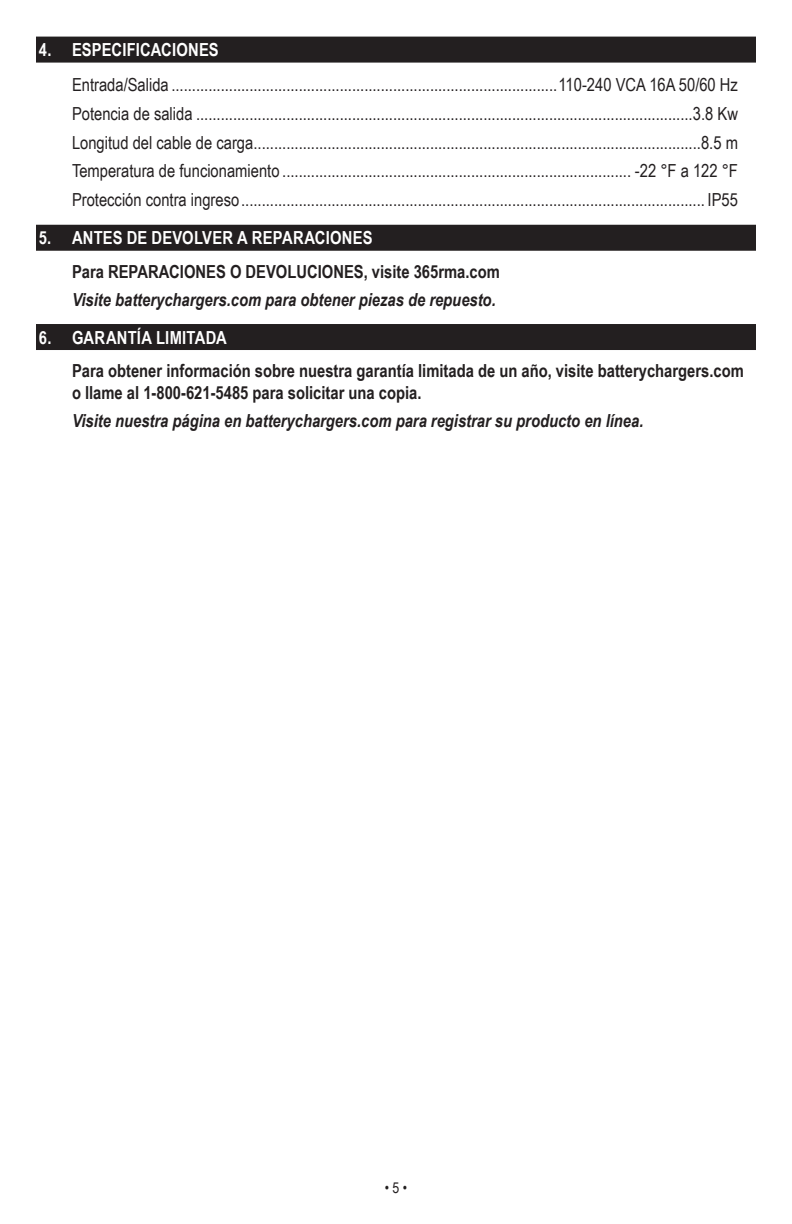
<style>
.page{position:relative;width:792px;height:1224px;background:#fff}
.page>*{position:absolute;margin:0;border:0;box-sizing:border-box;transform-origin:0 0}
.Numbers_new{font:18px "Arial Narrow";color:#231f20}
.centered{font:700 18px/22px "Arial Narrow";color:#231f20}
.centered-2{font:italic 700 18px "Arial Narrow";color:#231f20}
.t1{font:700 18px "Arial Narrow";letter-spacing:.01em;color:#fff}
.t2{font:15px "Arial Narrow";color:#231f20}
</style>
<div class="page">
<div style="left:36px;top:37px;width:720px;height:26px;background:#231f20"></div>
<div style="left:36px;top:225px;width:720px;height:26px;background:#231f20"></div>
<div style="left:36px;top:324px;width:720px;height:26px;background:#231f20"></div>
<p class="t1" style="left:39px;top:36px;width:181px">4. ESPECIFICACIONES</p>
<p class="Numbers_new" style="left:72px;top:71px;width:667px">Entrada/Salida ..............................................................................................110-240 VCA 16A 50/60 Hz</p>
<p class="Numbers_new" style="left:72px;top:100px;width:668px">Potencia de salida .........................................................................................................................3.8 Kw</p>
<p class="Numbers_new" style="left:72px;top:129px;width:667px">Longitud del cable de carga.............................................................................................................8.5 m</p>
<p class="Numbers_new" style="left:72px;top:158px;width:667px">Temperatura de funcionamiento ..................................................................................... -22 °F a 122 °F</p>
<p class="Numbers_new" style="left:72px;top:187px;width:667px">Protección contra ingreso................................................................................................................. IP55</p>
<p class="t1" style="left:39px;top:224px;width:335px">5. ANTES DE DEVOLVER A REPARACIONES</p>
<p class="centered" style="left:72px;top:260px;width:429px">Para REPARACIONES O DEVOLUCIONES, visite 365rma.com</p>
<p class="centered-2" style="left:72px;top:286px;width:425px">Visite batterychargers.com para obtener piezas de repuesto.</p>
<p class="t1" style="left:39px;top:324px;width:190px">6. GARANTÍA LIMITADA</p>
<p class="centered" style="left:72px;top:359px;width:673px">Para obtener información sobre nuestra garantía limitada de un año, visite batterychargers.com o llame al 1-800-621-5485 para solicitar una copia.</p>
<p class="centered-2" style="left:72px;top:407px;width:573px">Visite nuestra página en batterychargers.com para registrar su producto en línea.</p>
<p class="t2" style="left:385px;top:1177px;width:24px">• 5 •</p>
</div>
